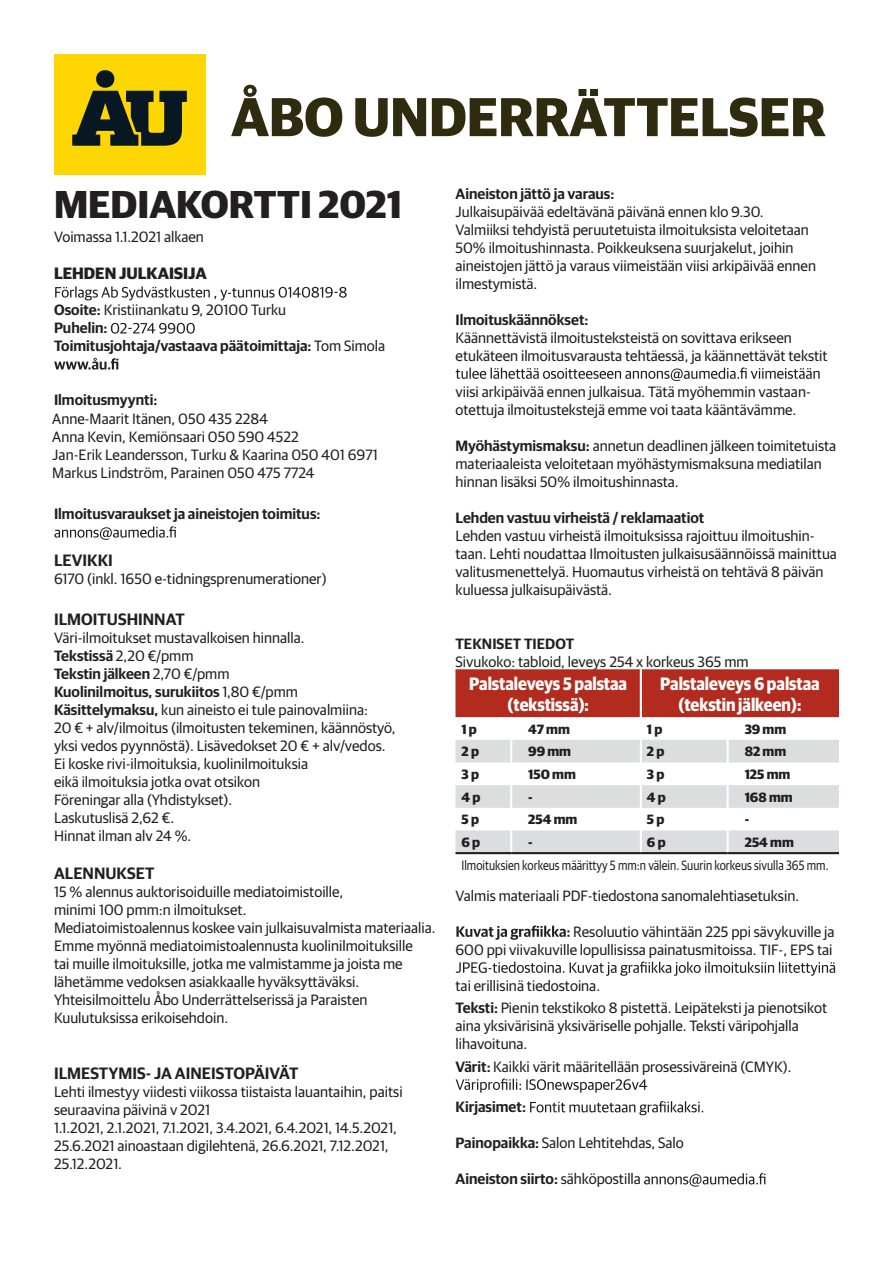
<style>
.page{position:relative;width:893px;height:1263px;background:#fff}
.page>*{position:absolute;margin:0;border:0;box-sizing:border-box;transform-origin:0 0}
.t1{font:700 54.9px "Guardian Sans";color:#2e2b0f}
.t2{font:700 39px "Guardian Sans";color:#231f20}
.t3{font:700 18px/21.6px "Guardian Sans";color:#fff;text-align:center;scale:.9 1}
.t4{font:600 16.5px "Guardian Sans";color:#231f20}
.t5{font:700 16.5px "Guardian Sans";color:#231f20}
.t6{font:15px/18px "Guardian Sans";color:#231f20}
.t7{font:600 15px/18px "Guardian Sans";color:#231f20}
.t8{font:700 13.5px "Guardian Sans";color:#231f20}
.t9{font:13.5px "Guardian Sans";color:#231f20;scale:.86 1}
.s1{font-weight:400}
.s2{font-weight:600}
</style>
<div class="page">
<div style="left:54px;top:54px;width:151px;height:121px;background:#fed702"></div>
<svg style="left:72px;top:91px;width:115px;height:55px"></svg>
<div style="left:96px;top:70px;width:18px;height:18px;background:#071822;border-radius:8px"></div>
<svg style="left:55px;top:286px;width:292px;height:14px"></svg>
<svg style="left:111px;top:323px;width:84px;height:11px"></svg>
<svg style="left:54px;top:358px;width:64px;height:12px"></svg>
<svg style="left:54px;top:526px;width:122px;height:14px"></svg>
<svg style="left:456px;top:367px;width:364px;height:14px"></svg>
<svg style="left:456px;top:925px;width:113px;height:15px"></svg>
<svg style="left:456px;top:961px;width:379px;height:15px"></svg>
<svg style="left:456px;top:1078px;width:191px;height:15px"></svg>
<svg style="left:530px;top:1101px;width:173px;height:14px"></svg>
<svg style="left:644px;top:1173px;width:121px;height:13px"></svg>
<div style="left:455px;top:669px;width:384px;height:48px;background:#b22b1e"></div>
<svg style="left:455px;top:740px;width:384px;height:112px"></svg>
<hr style="left:640px;top:669px;width:2px;height:48px;background:#fff">
<hr style="left:510px;top:740px;width:2px;height:22px;background:#fff">
<hr style="left:640px;top:740px;width:2px;height:22px;background:#fff">
<hr style="left:727px;top:740px;width:2px;height:22px;background:#fff">
<hr style="left:510px;top:762px;width:2px;height:23px;background:#fff">
<hr style="left:640px;top:762px;width:2px;height:23px;background:#fff">
<hr style="left:727px;top:762px;width:2px;height:23px;background:#fff">
<hr style="left:510px;top:785px;width:2px;height:23px;background:#fff">
<hr style="left:640px;top:785px;width:2px;height:23px;background:#fff">
<hr style="left:727px;top:785px;width:2px;height:23px;background:#fff">
<hr style="left:510px;top:808px;width:2px;height:22px;background:#fff">
<hr style="left:640px;top:808px;width:2px;height:22px;background:#fff">
<hr style="left:727px;top:808px;width:2px;height:22px;background:#fff">
<hr style="left:510px;top:830px;width:2px;height:22px;background:#fff">
<hr style="left:640px;top:830px;width:2px;height:22px;background:#fff">
<hr style="left:727px;top:830px;width:2px;height:22px;background:#fff">
<hr style="left:455px;top:852px;width:56px;height:2px;background:#231f20">
<hr style="left:511px;top:852px;width:130px;height:2px;background:#231f20">
<hr style="left:641px;top:852px;width:87px;height:2px;background:#231f20">
<hr style="left:728px;top:852px;width:111px;height:2px;background:#231f20">
<h1 class="t1" style="left:231px;top:76px;width:596px">ÅBO UNDERRÄTTELSER</h1>
<h2 class="t2" style="left:54px;top:175px;width:349px">MEDIAKORTTI 2021</h2>
<p class="t6" style="left:54px;top:226px;width:151px">Voimassa 1.1.2021 alkaen</p>
<p class="t5" style="left:54px;top:261px;width:154px">LEHDEN JULKAISIJA</p>
<p class="t7" style="left:54px;top:300px;width:333px">Osoite: <span class="s1">Kristiinankatu 9, 20100 Turku<br></span>Puhelin:<br>Toimitusjohtaja/vastaava päätoimittaja: <span class="s1">Tom Simola</span></p>
<p class="t7" style="left:54px;top:390px;width:105px">Ilmoitusmyynti:</p>
<p class="t6" style="left:52px;top:408px;width:327px">Anne-Maarit Itänen, 050 435 2284<br>Anna Kevin, Kemiönsaari 050 590 4522<br>Jan-Erik Leandersson, Turku &amp; Kaarina 050 401 6971<br>Markus Lindström, Parainen 050 475 7724</p>
<p class="t7" style="left:54px;top:504px;width:268px">Ilmoitusvaraukset ja aineistojen toimitus:</p>
<p class="t4" style="left:54px;top:548px;width:60px">LEVIKKI</p>
<p class="t6" style="left:54px;top:569px;width:274px">6170 (inkl. 1650 e-tidningsprenumerationer)</p>
<p class="t4" style="left:54px;top:607px;width:132px">ILMOITUSHINNAT</p>
<p class="t6" style="left:54px;top:628px;width:343px">Väri-ilmoitukset mustavalkoisen hinnalla.<br><span class="s2">Tekstissä</span> 2,20 €/pmm<br><span class="s2">Tekstin jälkeen</span> 2,70 €/pmm<br><span class="s2">Kuolinilmoitus, surukiitos</span> 1,80 €/pmm <span class="s2">Käsittelymaksu,</span> kun aineisto ei tule painovalmiina:<br>20 € + alv/ilmoitus (ilmoitusten tekeminen, käännöstyö, yksi vedos pyynnöstä). Lisävedokset 20 € + alv/vedos.<br>Ei koske rivi-ilmoituksia, kuolinilmoituksia<br>eikä ilmoituksia jotka ovat otsikon<br>Föreningar alla (Yhdistykset).<br>Laskutuslisä 2,62 €.<br>Hinnat ilman alv 24 %.</p>
<p class="t4" style="left:54px;top:861px;width:102px">ALENNUKSET</p>
<p class="t6" style="left:54px;top:881px;width:383px">15 % alennus auktorisoiduille mediatoimistoille,<br>minimi 100 pmm:n ilmoitukset.<br>Mediatoimistoalennus koskee vain julkaisuvalmista materiaalia.<br>Emme myönnä mediatoimistoalennusta kuolinilmoituksille<br>tai muille ilmoituksille, jotka me valmistamme ja joista me lähetämme vedoksen asiakkaalle hyväksyttäväksi.<br>Yhteisilmoittelu Åbo Underrättelserissä ja Paraisten Kuulutuksissa erikoisehdoin.</p>
<p class="t4" style="left:54px;top:1061px;width:246px">ILMESTYMIS- JA AINEISTOPÄIVÄT</p>
<p class="t6" style="left:54px;top:1081px;width:350px">Lehti ilmestyy viidesti viikossa tiistaista lauantaihin, paitsi seuraavina päivinä v 2021<br>1.1.2021, 2.1.2021, 7.1.2021, 3.4.2021, 6.4.2021, 14.5.2021, 25.6.2021 ainoastaan digilehtenä, 26.6.2021, 7.12.2021, 25.12.2021.</p>
<p class="t7" style="left:455px;top:183px;width:161px">Aineiston jättö ja varaus:</p>
<p class="t6" style="left:455px;top:201px;width:362px">Julkaisupäivää edeltävänä päivänä ennen klo 9.30.<br>Valmiiksi tehdyistä peruutetuista ilmoituksista veloitetaan 50% ilmoitushinnasta. Poikkeuksena suurjakelut, joihin aineistojen jättö ja varaus viimeistään viisi arkipäivää ennen ilmestymistä.</p>
<p class="t7" style="left:455px;top:309px;width:135px">Ilmoituskäännökset:</p>
<p class="t6" style="left:455px;top:327px;width:374px">Käännettävistä ilmoitusteksteistä on sovittava erikseen etukäteen ilmoitusvarausta tehtäessä, ja käännettävät tekstit</p>
<p class="t6" style="left:455px;top:381px;width:357px">viisi arkipäivää ennen julkaisua. Tätä myöhemmin vastaan&shy;otettuja ilmoitustekstejä emme voi taata kääntävämme.</p>
<p class="t6" style="left:455px;top:435px;width:382px"><span class="s2">Myöhästymismaksu:</span> annetun deadlinen jälkeen toimitetuista materiaaleista veloitetaan myöhästymismaksuna mediatilan hinnan lisäksi 50% ilmoitushinnasta.</p>
<p class="t7" style="left:455px;top:507px;width:250px">Lehden vastuu virheistä / reklamaatiot</p>
<p class="t6" style="left:455px;top:525px;width:383px">Lehden vastuu virheistä ilmoituksissa rajoittuu ilmoitushin&shy;taan. Lehti noudattaa Ilmoitusten julkaisusäännöissä mainittua valitusmenettelyä. Huomautus virheistä on tehtävä 8 päivän kuluessa julkaisupäivästä.</p>
<p class="t7" style="left:455px;top:633px;width:120px">TEKNISET TIEDOT</p>
<p class="t6" style="left:455px;top:651px;width:295px">Sivukoko: tabloid, leveys 254 x korkeus 365 mm</p>
<p class="t3" style="left:469px;top:671px;width:177px">Palstaleveys 5 palstaa (tekstissä):</p>
<p class="t3" style="left:660px;top:671px;width:178px">Palstaleveys 6 palstaa (tekstin jälkeen):</p>
<p class="t8" style="left:461px;top:719px;width:17px">1 p</p>
<p class="t8" style="left:528px;top:719px;width:43px">47 mm</p>
<p class="t8" style="left:647px;top:719px;width:17px">1 p</p>
<p class="t8" style="left:745px;top:719px;width:43px">39 mm</p>
<p class="t8" style="left:461px;top:742px;width:19px">2 p</p>
<p class="t8" style="left:528px;top:742px;width:44px">99 mm</p>
<p class="t8" style="left:647px;top:742px;width:19px">2 p</p>
<p class="t8" style="left:745px;top:742px;width:43px">82 mm</p>
<p class="t8" style="left:461px;top:764px;width:19px">3 p</p>
<p class="t8" style="left:528px;top:764px;width:49px">150 mm</p>
<p class="t8" style="left:647px;top:764px;width:19px">3 p</p>
<p class="t8" style="left:745px;top:764px;width:47px">125 mm</p>
<p class="t8" style="left:461px;top:787px;width:20px">4 p</p>
<p class="t8" style="left:528px;top:787px;width:6px">-</p>
<p class="t8" style="left:647px;top:787px;width:20px">4 p</p>
<p class="t8" style="left:745px;top:787px;width:49px">168 mm</p>
<p class="t8" style="left:462px;top:810px;width:19px">5 p</p>
<p class="t8" style="left:528px;top:810px;width:51px">254 mm</p>
<p class="t8" style="left:647px;top:810px;width:19px">5 p</p>
<p class="t8" style="left:745px;top:810px;width:6px">-</p>
<p class="t8" style="left:462px;top:832px;width:20px">6 p</p>
<p class="t8" style="left:528px;top:832px;width:6px">-</p>
<p class="t8" style="left:647px;top:832px;width:20px">6 p</p>
<p class="t8" style="left:745px;top:832px;width:51px">254 mm</p>
<p class="t9" style="left:461px;top:855px;width:428px">Ilmoituksien korkeus määrittyy 5 mm:n välein. Suurin korkeus sivulla 365 mm.</p>
<p class="t6" style="left:455px;top:885px;width:345px">Valmis materiaali PDF-tiedostona sanomalehtiasetuksin.</p>
<p class="t6" style="left:455px;top:921px;width:381px;text-align:right">Resoluutio vähintään 225 ppi sävykuville ja<br>600 ppi viivakuville lopullisissa painatusmitoissa. TIF-, EPS tai</p>
<p class="t6" style="left:455px;top:973px;width:373px;line-height:22.5px">tai erillisinä tiedostoina.<br><span class="s2">Teksti:</span> Pienin tekstikoko 8 pistettä. Leipäteksti ja pienotsikot</p>
<p class="t6" style="left:455px;top:1016px;width:345px">aina yksivärisinä yksiväriselle pohjalle. Teksti väripohjalla lihavoituna.</p>
<p class="t6" style="left:455px;top:1056px;width:338px"><span class="s2">Värit:</span> Kaikki värit määritellään prosessiväreinä (CMYK).</p>
<p class="t7" style="left:455px;top:1097px;width:72px">Kirjasimet:</p>
<p class="t6" style="left:455px;top:1133px;width:230px"><span class="s2">Painopaikka:</span> Salon Lehtitehdas, Salo</p>
<p class="t7" style="left:455px;top:1169px;width:187px">Aineiston siirto: <span class="s1">sähköpostilla</span></p>
</div>
